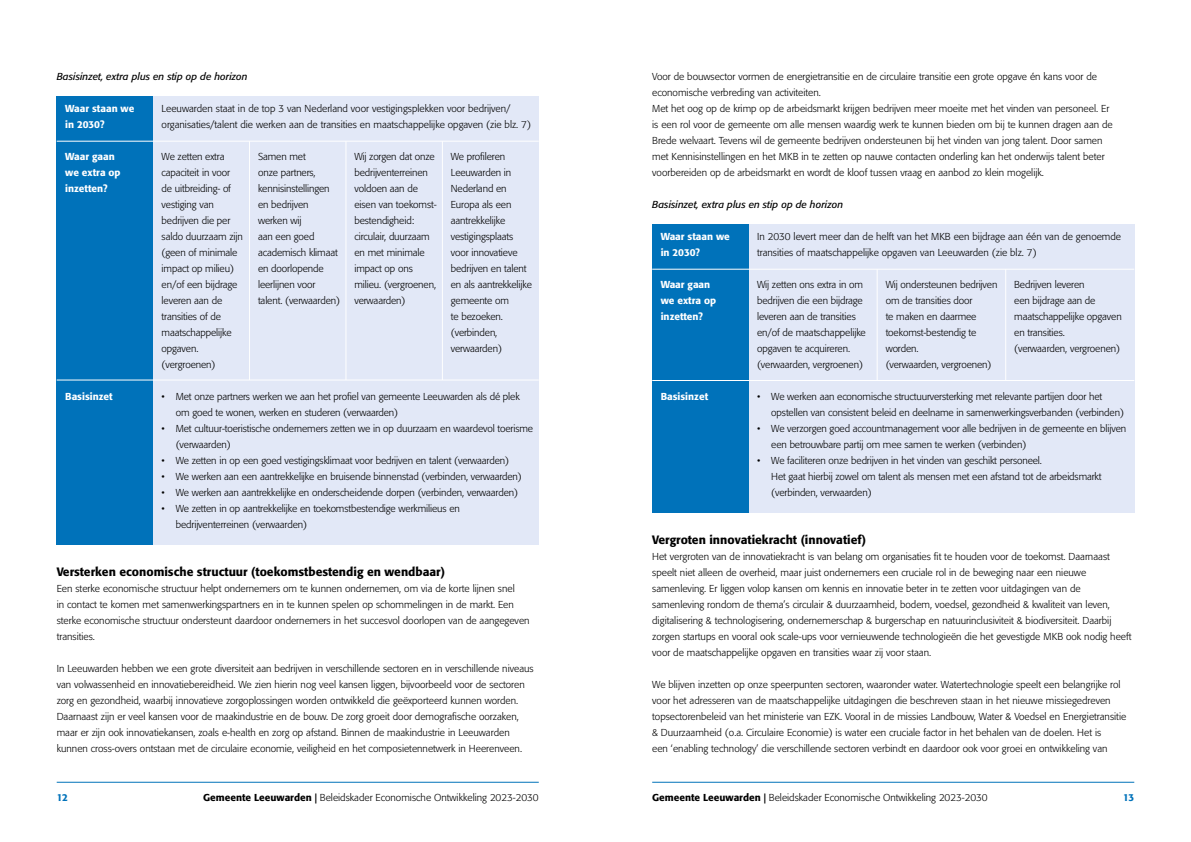
<style>
.page{position:relative;width:1191px;height:842px;background:#fff}
.page>*{position:absolute;margin:0;border:0;box-sizing:border-box;transform-origin:0 0}
.t1{font:500 12px "Formata";color:#000}
.t2{font:300 10px/16px "Formata";color:#000}
.t3{font:500 10px/16px "Formata";color:#fff}
.t4{font:italic 10px "Formata";color:#000}
.t5{font:500 10px "Formata";color:#0072ba}
.s1{font-weight:500}
</style>
<div class="page">
<hr style="left:652px;top:782px;width:482px;height:1px;background:#0072ba">
<hr style="left:57px;top:782px;width:482px;height:1px;background:#0072ba">
<div style="left:57px;top:96px;width:482px;height:448px;background:#e2e8f7"></div>
<div style="left:57px;top:96px;width:96px;height:448px;background:#0072ba"></div>
<hr style="left:57px;top:141px;width:482px;height:1px;background:#fff">
<hr style="left:57px;top:379px;width:482px;height:1px;background:#fff">
<hr style="left:249px;top:141px;width:1px;height:239px;background:#fff">
<hr style="left:345px;top:141px;width:1px;height:239px;background:#fff">
<hr style="left:442px;top:141px;width:1px;height:239px;background:#fff">
<div style="left:652px;top:224px;width:482px;height:288px;background:#e2e8f7"></div>
<div style="left:652px;top:224px;width:96px;height:288px;background:#0072ba"></div>
<hr style="left:652px;top:269px;width:482px;height:1px;background:#fff">
<hr style="left:652px;top:380px;width:482px;height:1px;background:#fff">
<hr style="left:876px;top:269px;width:1px;height:111px;background:#fff">
<hr style="left:1005px;top:269px;width:1px;height:111px;background:#fff">
<p class="t4" style="left:57px;top:70px;width:192px">Basisinzet, extra plus en stip op de horizon</p>
<p class="t2" style="left:652px;top:69px;width:462px">Voor de bouwsector vormen de energietransitie en de circulaire transitie een grote opgave én kans voor de economische verbreding van activiteiten.<br>Met het oog op de krimp op de arbeidsmarkt krijgen bedrijven meer moeite met het vinden van personeel. Er is een rol voor de gemeente om alle mensen waardig werk te kunnen bieden om bij te kunnen dragen aan de Brede welvaart. Tevens wil de gemeente bedrijven ondersteunen bij het vinden van jong talent. Door samen met Kennisinstellingen en het MKB in te zetten op nauwe contacten onderling kan het onderwijs talent beter voorbereiden op de arbeidsmarkt en wordt de kloof tussen vraag en aanbod zo klein mogelijk.</p>
<p class="t2" style="left:162px;top:101px;width:371px">Leeuwarden staat in de top 3 van Nederland voor vestigingsplekken voor bedrijven/ organisaties/talent die werken aan de transities en maatschappelijke opgaven (zie blz. 7)</p>
<p class="t2" style="left:162px;top:149px;width:83px">We zetten extra capaciteit in voor de uitbreiding- of vestiging van bedrijven die per saldo duurzaam zijn (geen of minimale impact op milieu) en/of een bijdrage leveren aan de transities of de maatschappelijke opgaven. (vergroenen)</p>
<p class="t2" style="left:176px;top:389px;width:345px;text-indent:-14px">• Met onze partners werken we aan het profiel van gemeente Leeuwarden als dé plek om goed te wonen, werken en studeren (verwaarden)</p>
<p class="t2" style="left:176px;top:421px;width:359px;text-indent:-14px">• Met cultuur-toeristische ondernemers zetten we in op duurzaam en waardevol toerisme (verwaarden)</p>
<p class="t2" style="left:162px;top:453px;width:349px">• We zetten in op een goed vestigingsklimaat voor bedrijven en talent (verwaarden)</p>
<p class="t2" style="left:162px;top:469px;width:362px">• We werken aan een aantrekkelijke en bruisende binnenstad (verbinden, verwaarden)</p>
<p class="t2" style="left:162px;top:485px;width:358px">• We werken aan aantrekkelijke en onderscheidende dorpen (verbinden, verwaarden)</p>
<p class="t2" style="left:176px;top:501px;width:286px;text-indent:-14px">• We zetten in op aantrekkelijke en toekomstbestendige werkmilieus en bedrijventerreinen (verwaarden)</p>
<p class="t3" style="left:65px;top:100px;width:71px">Waar staan we in 2030?</p>
<p class="t3" style="left:65px;top:148px;width:57px">Waar gaan we extra op inzetten?</p>
<p class="t2" style="left:258px;top:149px;width:84px">Samen met<br>onze partners, kennisinstellingen en bedrijven werken wij<br>aan een goed academisch klimaat en doorlopende leerlijnen voor talent. (verwaarden)</p>
<p class="t2" style="left:354px;top:149px;width:84px">Wij zorgen dat onze bedrijventerreinen voldoen aan de eisen van toekomst&shy;bestendigheid: circulair, duurzaam en met minimale impact op ons milieu. (vergroenen, verwaarden)</p>
<p class="t2" style="left:451px;top:149px;width:83px">We profileren<br>Leeuwarden in<br>Nederland en<br>Europa als een aantrekkelijke vestigingsplaats voor innovatieve bedrijven en talent en als aantrekkelijke gemeente om<br>te bezoeken. (verbinden, verwaarden)</p>
<p class="t4" style="left:652px;top:198px;width:192px">Basisinzet, extra plus en stip op de horizon</p>
<p class="t2" style="left:757px;top:229px;width:365px">In 2030 levert meer dan de helft van het MKB een bijdrage aan één van de genoemde transities of maatschappelijke opgaven van Leeuwarden (zie blz. 7)</p>
<p class="t2" style="left:757px;top:277px;width:110px">Wij zetten ons extra in om bedrijven die een bijdrage leveren aan de transities en/of de maatschappelijke opgaven te acquireren. (verwaarden, vergroenen)</p>
<p class="t2" style="left:885px;top:277px;width:113px">Wij ondersteunen bedrijven om de transities door<br>te maken en daarmee toekomst-bestendig te worden.<br>(verwaarden, vergroenen)</p>
<p class="t2" style="left:1014px;top:277px;width:109px">Bedrijven leveren<br>een bijdrage aan de maatschappelijke opgaven en transities.<br>(verwaarden, vergroenen)</p>
<p class="t2" style="left:771px;top:389px;width:354px;text-indent:-14px">• We werken aan economische structuurversterking met relevante partijen door het opstellen van consistent beleid en deelname in samenwerkingsverbanden (verbinden)</p>
<p class="t2" style="left:771px;top:421px;width:356px;text-indent:-14px">• We verzorgen goed accountmanagement voor alle bedrijven in de gemeente en blijven een betrouwbare partij om mee samen te werken (verbinden)</p>
<p class="t2" style="left:771px;top:453px;width:332px;text-indent:-14px">• We faciliteren onze bedrijven in het vinden van geschikt personeel.<br>Het gaat hierbij zowel om talent als mensen met een afstand tot de arbeidsmarkt (verbinden, verwaarden)</p>
<p class="t3" style="left:660px;top:228px;width:71px">Waar staan we in 2030?</p>
<p class="t3" style="left:660px;top:276px;width:57px">Waar gaan we extra op inzetten?</p>
<p class="t3" style="left:65px;top:388px;width:49px">Basisinzet</p>
<p class="t3" style="left:660px;top:388px;width:49px">Basisinzet</p>
<p class="t1" style="left:57px;top:564px;width:390px">Versterken economische structuur (toekomstbestendig en wendbaar)</p>
<p class="t2" style="left:57px;top:581px;width:474px">Een sterke economische structuur helpt ondernemers om te kunnen ondernemen, om via de korte lijnen snel<br>in contact te komen met samenwerkingspartners en in te kunnen spelen op schommelingen in de markt. Een sterke economische structuur ondersteunt daardoor ondernemers in het succesvol doorlopen van de aangegeven transities.</p>
<p class="t2" style="left:57px;top:661px;width:478px">In Leeuwarden hebben we een grote diversiteit aan bedrijven in verschillende sectoren en in verschillende niveaus van volwassenheid en innovatiebereidheid. We zien hierin nog veel kansen liggen, bijvoorbeeld voor de sectoren zorg en gezondheid, waarbij innovatieve zorgoplossingen worden ontwikkeld die geëxporteerd kunnen worden.<br>Daarnaast zijn er veel kansen voor de maakindustrie en de bouw. De zorg groeit door demografische oorzaken, maar er zijn ook innovatiekansen, zoals e-health en zorg op afstand. Binnen de maakindustrie in Leeuwarden kunnen cross-overs ontstaan met de circulaire economie, veiligheid en het composietennetwerk in Heerenveen.</p>
<p class="t1" style="left:652px;top:532px;width:215px">Vergroten innovatiekracht (innovatief)</p>
<p class="t2" style="left:652px;top:549px;width:481px">Het vergroten van de innovatiekracht is van belang om organisaties fit te houden voor de toekomst. Daarnaast speelt niet alleen de overheid, maar juist ondernemers een cruciale rol in de beweging naar een nieuwe samenleving. Er liggen volop kansen om kennis en innovatie beter in te zetten voor uitdagingen van de samenleving rondom de thema’s circulair &amp; duurzaamheid, bodem, voedsel, gezondheid &amp; kwaliteit van leven, digitalisering &amp; technologisering, ondernemerschap &amp; burgerschap en natuurinclusiviteit &amp; biodiversiteit. Daarbij zorgen startups en vooral ook scale-ups voor vernieuwende technologieën die het gevestigde MKB ook nodig heeft voor de maatschappelijke opgaven en transities waar zij voor staan.</p>
<p class="t2" style="left:652px;top:677px;width:475px">We blijven inzetten op onze speerpunten sectoren, waaronder water. Watertechnologie speelt een belangrijke rol voor het adresseren van de maatschappelijke uitdagingen die beschreven staan in het nieuwe missiegedreven topsectorenbeleid van het ministerie van EZK. Vooral in de missies Landbouw, Water &amp; Voedsel en Energietransitie &amp; Duurzaamheid (o.a. Circulaire Economie) is water een cruciale factor in het behalen van de doelen. Het is<br>een ‘enabling technology’ die verschillende sectoren verbindt en daardoor ook voor groei en ontwikkeling van</p>
<p class="t5" style="left:57px;top:791px;width:13px">12</p>
<p class="t2" style="left:203px;top:789px;width:337px"><span class="s1">Gemeente Leeuwarden |</span> Beleidskader Economische Ontwikkeling 2023-2030</p>
<p class="t2" style="left:652px;top:789px;width:337px"><span class="s1">Gemeente Leeuwarden |</span> Beleidskader Economische Ontwikkeling 2023-2030</p>
<p class="t5" style="left:1123px;top:791px;width:13px">13</p>
</div>
